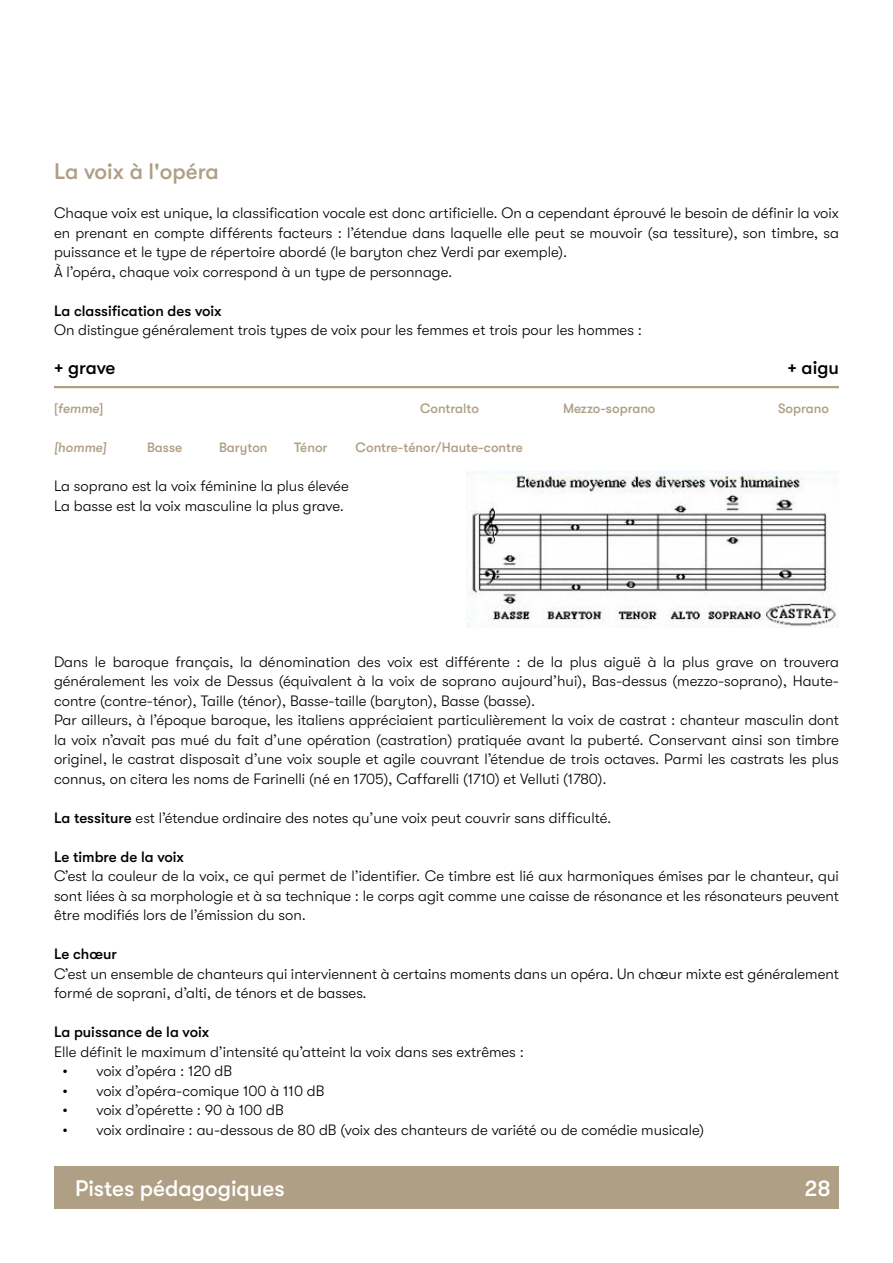
<style>
.page{position:relative;width:893px;height:1263px;background:#fff}
.page>*{position:absolute;margin:0;border:0;box-sizing:border-box;transform-origin:0 0}
.t1{font:500 22.5px "GT Walsheim";color:#fff}
.t2{font:500 22.5px "GT Walsheim";color:#af9f84}
.t3{font:500 18.75px "GT Walsheim";color:#000}
.t4{font:300 15px/19.5px "GT Walsheim";color:#000}
.t5{font:500 15px "GT Walsheim";color:#000}
.t6{font:500 13.5px "GT Walsheim";color:#af9f84}
.t7{font:italic 500 13.5px "GT Walsheim";color:#af9f84}
.s1{font-style:normal}
.s2{font-weight:500}
</style>
<div class="page">
<div style="left:54px;top:1166px;width:785px;height:43px;background:#af9f84"></div>
<hr style="left:54px;top:386px;width:785px;height:2px;background:#af9f84">
<img style="left:466px;top:472px;width:373px;height:156px">
<h1 class="t2" style="left:54px;top:159px;width:166px">La voix à l'opéra</h1>
<p class="t4" style="left:54px;top:203px;width:786px">Chaque voix est unique, la classification vocale est donc artificielle. On a cependant éprouvé le besoin de définir la voix en prenant en compte différents facteurs : l’étendue dans laquelle elle peut se mouvoir (sa tessiture), son timbre, sa puissance et le type de répertoire abordé (le baryton chez Verdi par exemple).<br>À l’opéra, chaque voix correspond à un type de personnage.</p>
<p class="t5" style="left:54px;top:302px;width:169px">La classification des voix</p>
<p class="t4" style="left:54px;top:320px;width:589px">On distingue généralement trois types de voix pour les femmes et trois pour les hommes :</p>
<p class="t3" style="left:54px;top:357px;width:63px">+ grave</p>
<p class="t3" style="left:787px;top:357px;width:53px">+ aigu</p>
<p class="t7" style="left:54px;top:401px;width:51px"><span class="s1">[</span>femme<span class="s1">]</span></p>
<p class="t6" style="left:420px;top:401px;width:61px">Contralto</p>
<p class="t6" style="left:563px;top:401px;width:94px">Mezzo-soprano</p>
<p class="t6" style="left:778px;top:401px;width:52px">Soprano</p>
<p class="t7" style="left:54px;top:440px;width:54px">[homme]</p>
<p class="t6" style="left:147px;top:440px;width:37px">Basse</p>
<p class="t6" style="left:219px;top:440px;width:50px">Baryton</p>
<p class="t6" style="left:294px;top:440px;width:35px">Ténor</p>
<p class="t6" style="left:356px;top:440px;width:169px">Contre-ténor/Haute-contre</p>
<p class="t4" style="left:54px;top:476px;width:296px">La soprano est la voix féminine la plus élevée<br>La basse est la voix masculine la plus grave.</p>
<p class="t4" style="left:54px;top:652px;width:786px">Dans le baroque français, la dénomination des voix est différente : de la plus aiguë à la plus grave on trouvera généralement les voix de Dessus (équivalent à la voix de soprano aujourd’hui), Bas-dessus (mezzo-soprano), Haute&shy;contre (contre-ténor), Taille (ténor), Basse-taille (baryton), Basse (basse).<br>Par ailleurs, à l’époque baroque, les italiens appréciaient particulièrement la voix de castrat : chanteur masculin dont la voix n’avait pas mué du fait d’une opération (castration) pratiquée avant la puberté. Conservant ainsi son timbre originel, le castrat disposait d’une voix souple et agile couvrant l’étendue de trois octaves. Parmi les castrats les plus connus, on citera les noms de Farinelli (né en 1705), Caffarelli (1710) et Velluti (1780).</p>
<p class="t4" style="left:54px;top:808px;width:559px"><span class="s2">La tessiture</span> est l’étendue ordinaire des notes qu’une voix peut couvrir sans difficulté.</p>
<p class="t5" style="left:54px;top:848px;width:132px">Le timbre de la voix</p>
<p class="t4" style="left:54px;top:866px;width:786px;text-align:justify">C’est la couleur de la voix, ce qui permet de l’identifier. Ce timbre est lié aux harmoniques émises par le chanteur, qui sont liées à sa morphologie et à sa technique : le corps agit comme une caisse de résonance et les résonateurs peuvent être modifiés lors de l’émission du son.</p>
<p class="t5" style="left:54px;top:945px;width:64px">Le chœur</p>
<p class="t4" style="left:54px;top:964px;width:786px">C’est un ensemble de chanteurs qui interviennent à certains moments dans un opéra. Un chœur mixte est généralement formé de soprani, d’alti, de ténors et de basses.</p>
<p class="t5" style="left:54px;top:1023px;width:157px">La puissance de la voix</p>
<p class="t4" style="left:54px;top:1042px;width:471px">Elle définit le maximum d’intensité qu’atteint la voix dans ses extrêmes :</p>
<p class="t4" style="left:63px;top:1061px;width:171px">• voix d’opéra : 120 dB</p>
<p class="t4" style="left:63px;top:1081px;width:263px">• voix d’opéra-comique 100 à 110 dB</p>
<p class="t4" style="left:63px;top:1100px;width:223px">• voix d’opérette : 90 à 100 dB</p>
<p class="t4" style="left:63px;top:1120px;width:643px">• voix ordinaire : au-dessous de 80 dB (voix des chanteurs de variété ou de comédie musicale)</p>
<h1 class="t1" style="left:75px;top:1176px;width:211px">Pistes pédagogiques</h1>
<h1 class="t1" style="left:805px;top:1176px;width:28px">28</h1>
</div>
